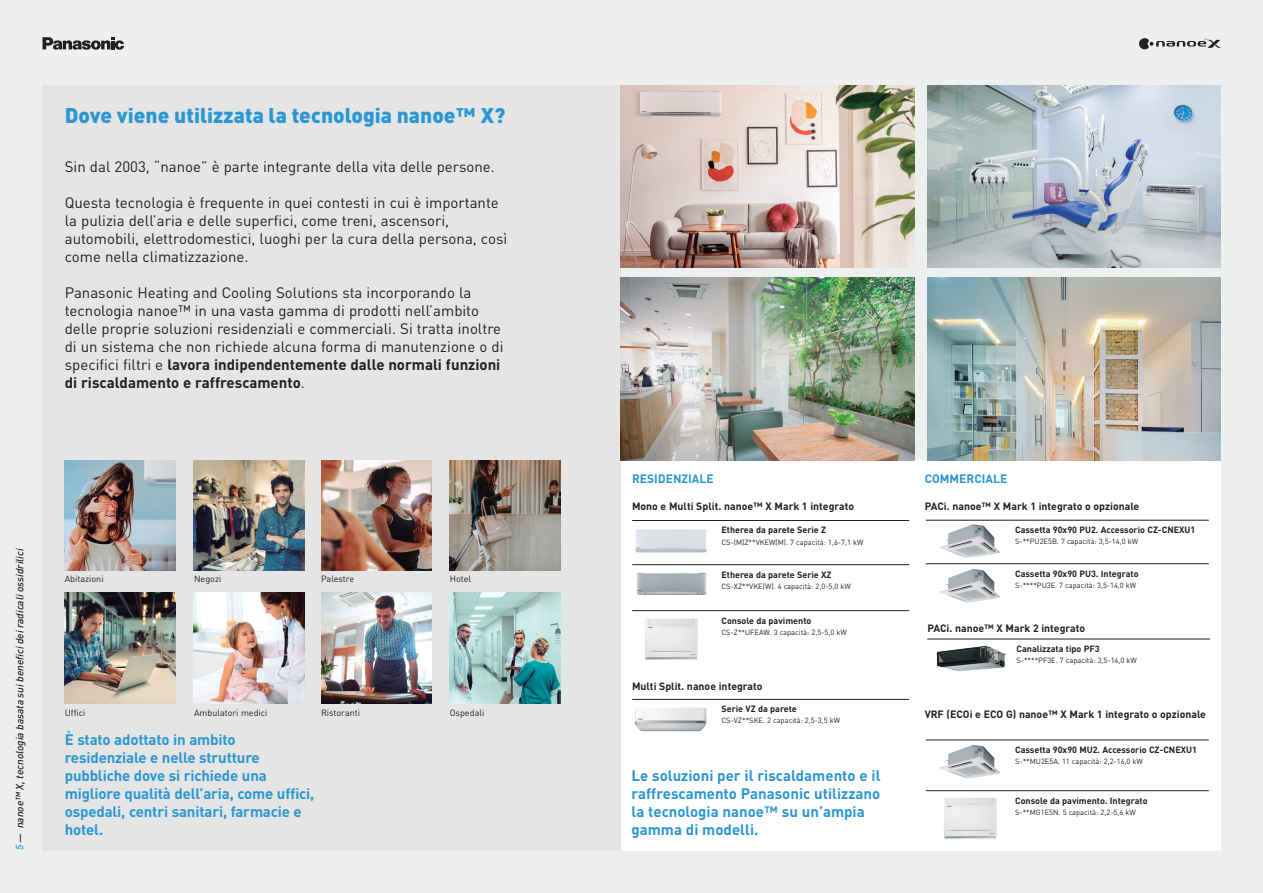
<style>
.page{position:relative;width:1263px;height:893px;background:#eef0ef}
.page>*{position:absolute;margin:0;border:0;box-sizing:border-box;transform-origin:0 0}
.t1{font:900 21px "DIN";color:#2b96d3}
.t2{font:15px/18px "DIN";color:#231f20}
.t3{font:700 15px/18px "DIN";letter-spacing:-.01em;color:#2b96d3}
.t4{font:700 12px "DIN";color:#2b96d3}
.t5{font:700 10.5px "DIN";color:#231f20}
.t6{font:italic 500 10.5px "DIN";color:#231f20}
.t7{font:700 9px "DIN";color:#231f20}
.t8{font:9px "DIN";color:#231f20}
.t9{font:7.5px "DIN";color:#231f20}
.s1{font-weight:700}
.s2{color:#2b96d3}
</style>
<div class="page">
<svg style="left:43px;top:37px;width:81px;height:13px"></svg>
<svg style="left:1139px;top:38px;width:81px;height:11px"></svg>
<div style="left:621px;top:460px;width:599px;height:390px;background:#fff"></div>
<div style="left:43px;top:85px;width:578px;height:765px;background:#e4e5e4"></div>
<img style="left:621px;top:85px;width:293px;height:183px">
<img style="left:621px;top:278px;width:293px;height:182px">
<img style="left:927px;top:85px;width:293px;height:183px">
<img style="left:927px;top:278px;width:293px;height:182px">
<img style="left:65px;top:460px;width:110px;height:111px">
<img style="left:65px;top:593px;width:110px;height:110px">
<img style="left:321px;top:460px;width:111px;height:111px">
<img style="left:321px;top:593px;width:111px;height:110px">
<img style="left:193px;top:593px;width:111px;height:110px">
<img style="left:193px;top:460px;width:111px;height:111px">
<img style="left:450px;top:460px;width:110px;height:111px">
<img style="left:450px;top:593px;width:110px;height:110px">
<hr style="left:632px;top:520px;width:277px;height:1px;background:#231f20">
<hr style="left:632px;top:564px;width:277px;height:1px;background:#231f20">
<hr style="left:632px;top:610px;width:277px;height:1px;background:#231f20">
<hr style="left:632px;top:699px;width:277px;height:1px;background:#231f20">
<img style="left:635px;top:707px;width:71px;height:24px">
<img style="left:635px;top:530px;width:72px;height:22px">
<img style="left:645px;top:618px;width:53px;height:42px">
<img style="left:944px;top:798px;width:52px;height:41px">
<img style="left:940px;top:524px;width:60px;height:34px">
<img style="left:940px;top:569px;width:60px;height:34px">
<img style="left:940px;top:745px;width:60px;height:33px">
<img style="left:936px;top:646px;width:71px;height:25px">
<hr style="left:926px;top:520px;width:283px;height:1px;background:#231f20">
<hr style="left:926px;top:563px;width:283px;height:1px;background:#231f20">
<hr style="left:927px;top:639px;width:283px;height:1px;background:#231f20">
<hr style="left:926px;top:740px;width:283px;height:1px;background:#231f20">
<hr style="left:926px;top:790px;width:283px;height:1px;background:#231f20">
<img style="left:636px;top:573px;width:70px;height:22px">
<h1 class="t1" style="left:65px;top:101px;width:442px">Dove viene utilizzata la tecnologia nanoe™ X?</h1>
<p class="t2" style="left:65px;top:157px;width:432px">Sin dal 2003, “nanoe” è parte integrante della vita delle persone.</p>
<p class="t2" style="left:65px;top:193px;width:444px">Questa tecnologia è frequente in quei contesti in cui è importante la pulizia dell’aria e delle superfici, come treni, ascensori, automobili, elettrodomestici, luoghi per la cura della persona, così come nella climatizzazione.</p>
<p class="t2" style="left:65px;top:283px;width:440px">Panasonic Heating and Cooling Solutions sta incorporando la tecnologia nanoe™ in una vasta gamma di prodotti nell’ambito delle proprie soluzioni residenziali e commerciali. Si tratta inoltre di un sistema che non richiede alcuna forma di manutenzione o di specifici filtri e <span class="s1">lavora indipendentemente dalle normali funzioni di riscaldamento e raffrescamento</span>.</p>
<p class="t6" style="left:13px;top:850px;width:304px;rotate:-90deg"><span class="s2">5</span> — nanoe™ X, tecnologia basata sui benefici dei radicali ossidrilici</p>
<p class="t8" style="left:65px;top:574px;width:40px">Abitazioni</p>
<p class="t8" style="left:194px;top:574px;width:29px">Negozi</p>
<p class="t8" style="left:321px;top:574px;width:35px">Palestre</p>
<p class="t8" style="left:65px;top:707px;width:22px">Uffici</p>
<p class="t8" style="left:194px;top:707px;width:75px">Ambulatori medici</p>
<p class="t3" style="left:65px;top:729px;width:251px">È stato adottato in ambito residenziale e nelle strutture pubbliche dove si richiede una migliore qualità dell’aria, come uffici, ospedali, centri sanitari, farmacie e hotel.</p>
<p class="t8" style="left:321px;top:707px;width:40px">Ristoranti</p>
<p class="t8" style="left:450px;top:574px;width:23px">Hotel</p>
<p class="t8" style="left:450px;top:707px;width:36px">Ospedali</p>
<p class="t4" style="left:632px;top:471px;width:83px">RESIDENZIALE</p>
<p class="t5" style="left:632px;top:500px;width:224px">Mono e Multi Split. nanoe™ X Mark 1 integrato</p>
<p class="t7" style="left:721px;top:524px;width:106px">Etherea da parete Serie Z</p>
<p class="t9" style="left:721px;top:537px;width:143px">CS-(M)Z**VKEW(M). 7 capacità: 1,6-7,1 kW</p>
<p class="t7" style="left:721px;top:568px;width:112px">Etherea da parete Serie XZ</p>
<p class="t9" style="left:721px;top:581px;width:131px">CS-XZ**VKE(W). 4 capacità: 2,0-5,0 kW</p>
<p class="t7" style="left:721px;top:614px;width:91px">Console da pavimento</p>
<p class="t9" style="left:721px;top:627px;width:127px">CS-Z**UFEAW. 3 capacità: 2,5-5,0 kW</p>
<p class="t5" style="left:632px;top:679px;width:132px">Multi Split. nanoe integrato</p>
<p class="t7" style="left:721px;top:703px;width:77px">Serie VZ da parete</p>
<p class="t9" style="left:721px;top:716px;width:120px">CS-VZ**SKE. 2 capacità: 2,5-3,5 kW</p>
<p class="t3" style="left:631px;top:765px;width:251px">Le soluzioni per il riscaldamento e il raffrescamento Panasonic utilizzano la tecnologia nanoe™ su un’ampia gamma di modelli.</p>
<p class="t4" style="left:925px;top:471px;width:84px">COMMERCIALE</p>
<p class="t5" style="left:925px;top:500px;width:216px">PACi. nanoe™ X Mark 1 integrato o opzionale</p>
<p class="t7" style="left:1015px;top:524px;width:182px">Cassetta 90x90 PU2. Accessorio CZ-CNEXU1</p>
<p class="t9" style="left:1015px;top:537px;width:125px">S-**PU2E5B. 7 capacità: 3,5-14,0 kW</p>
<p class="t7" style="left:1015px;top:568px;width:125px">Cassetta 90x90 PU3. Integrato</p>
<p class="t9" style="left:1015px;top:580px;width:123px">S-****PU3E. 7 capacità: 3,5-14,0 kW</p>
<p class="t5" style="left:927px;top:622px;width:159px">PACi. nanoe™ X Mark 2 integrato</p>
<p class="t7" style="left:1016px;top:643px;width:85px">Canalizzata tipo PF3</p>
<p class="t9" style="left:1016px;top:656px;width:122px">S-****PF3E. 7 capacità: 3,5-14,0 kW</p>
<p class="t5" style="left:925px;top:708px;width:283px">VRF (ECOi e ECO G) nanoe™ X Mark 1 integrato o opzionale</p>
<p class="t7" style="left:1015px;top:744px;width:184px">Cassetta 90x90 MU2. Accessorio CZ-CNEXU1</p>
<p class="t9" style="left:1015px;top:757px;width:129px">S-**MU2E5A. 11 capacità: 2,2-16,0 kW</p>
<p class="t7" style="left:1015px;top:794px;width:134px">Console da pavimento. Integrato</p>
<p class="t9" style="left:1015px;top:807px;width:122px">S-**MG1E5N. 5 capacità: 2,2-5,6 kW</p>
</div>
